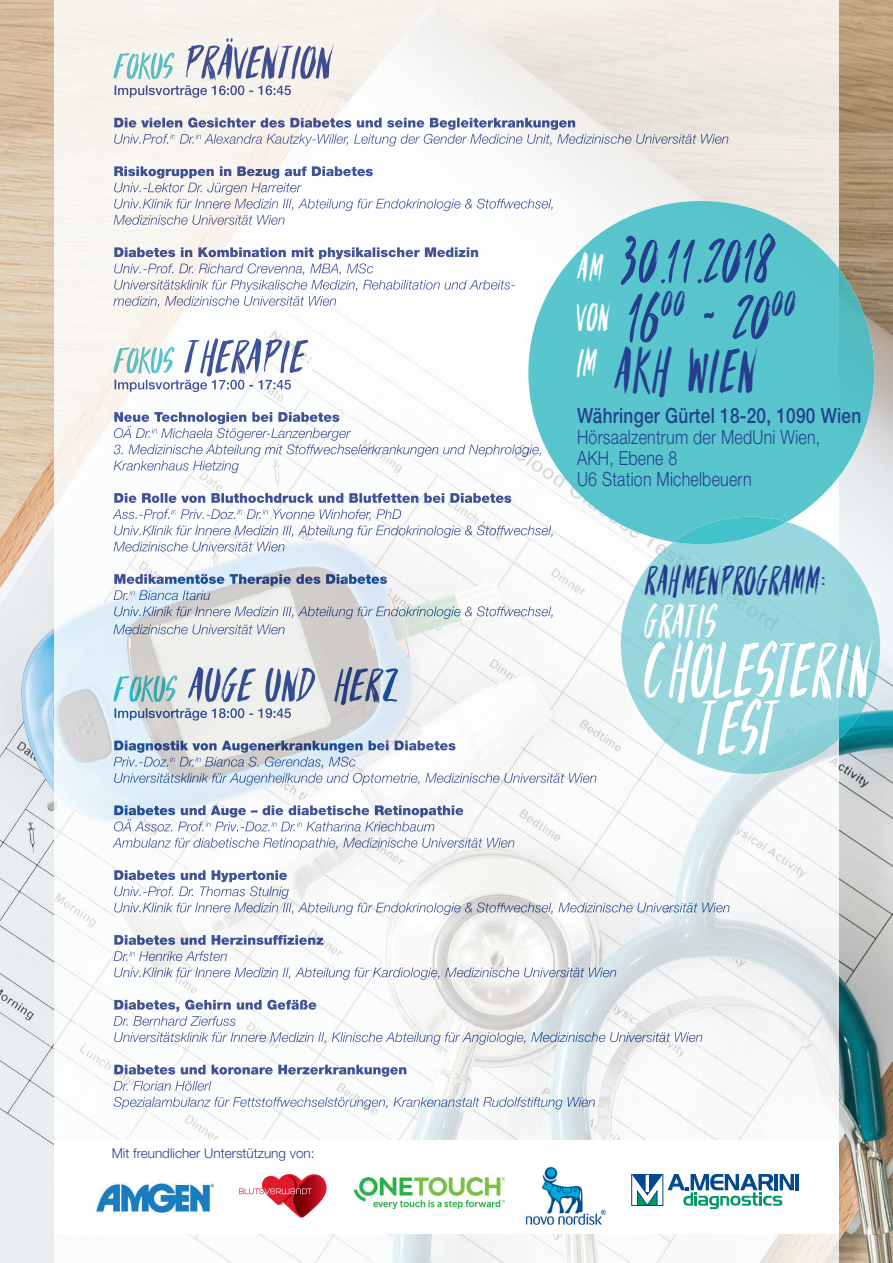
<style>
.page{position:relative;width:893px;height:1263px;background:#fff}
.page>*{position:absolute;margin:0;border:0;box-sizing:border-box;transform-origin:0 0}
.t1{font:74.7px/57.4px "PARABOLA";letter-spacing:.01em;color:#fff;text-align:center;scale:.82 1}
.t2{font:66.15px "PARABOLA";letter-spacing:-.03em;color:#253f8e;scale:.82 1}
.t3{font:60px "PARABOLA";letter-spacing:.01em;color:#253f8e;scale:.82 1}
.t4{font:45.45px "PARABOLA";letter-spacing:-.01em;color:#fff;scale:.82 1}
.t5{font:39.3px "PARABOLA";letter-spacing:.01em;color:#253f8e;scale:.82 1}
.t6{font:38.55px "PARABOLA";color:#fff;scale:.82 1}
.t7{font:500 21px "Helvetica Neue LT Pro";letter-spacing:.015em;color:#253f8e;scale:.82 1}
.t8{font:300 19.5px/21px "Helvetica Neue LT Pro";letter-spacing:.015em;color:#253f8e;scale:.82 1}
.t9{font:300 13.5px "Helvetica Neue LT Pro";color:#253f8e}
.s1{font-size:38.55px;color:#fff}
.s2{font-size:74.7px;color:#253f8e}
</style>
<div class="page">
<img style="left:0;top:0;width:893px;height:1263px">
<img style="left:54px;top:0;width:418px;height:1141px">
<img style="left:472px;top:0;width:367px;height:201px">
<img style="left:472px;top:211px;width:105px;height:930px">
<img style="left:577px;top:542px;width:52px;height:599px">
<img style="left:629px;top:774px;width:53px;height:367px">
<img style="left:682px;top:774px;width:157px;height:367px">
<img style="left:54px;top:1234px;width:51px;height:29px">
<img style="left:105px;top:1234px;width:734px;height:29px">
<img style="left:114px;top:52px;width:60px;height:28px">
<img style="left:114px;top:53px;width:23px;height:26px">
<img style="left:186px;top:38px;width:148px;height:42px">
<img style="left:186px;top:45px;width:30px;height:35px">
<img style="left:225px;top:85px;width:66px;height:13px">
<img style="left:115px;top:85px;width:110px;height:13px">
<img style="left:114px;top:118px;width:461px;height:12px">
<img style="left:114px;top:118px;width:142px;height:10px">
<img style="left:114px;top:134px;width:54px;height:10px">
<svg style="left:170px;top:133px;width:6px;height:6px"></svg>
<img style="left:176px;top:134px;width:4px;height:10px">
<img style="left:180px;top:134px;width:14px;height:10px">
<svg style="left:196px;top:133px;width:5px;height:6px"></svg>
<img style="left:201px;top:134px;width:527px;height:12px">
<img style="left:204px;top:134px;width:87px;height:10px">
<img style="left:246px;top:166px;width:127px;height:12px">
<img style="left:114px;top:166px;width:132px;height:12px">
<img style="left:239px;top:183px;width:63px;height:12px">
<img style="left:114px;top:183px;width:125px;height:12px">
<img style="left:114px;top:199px;width:439px;height:12px">
<img style="left:114px;top:199px;width:116px;height:10px">
<img style="left:225px;top:215px;width:60px;height:10px">
<img style="left:114px;top:215px;width:111px;height:10px">
<img style="left:114px;top:247px;width:364px;height:12px">
<img style="left:114px;top:247px;width:133px;height:10px">
<img style="left:114px;top:263px;width:259px;height:12px">
<img style="left:114px;top:264px;width:117px;height:9px">
<img style="left:114px;top:280px;width:401px;height:12px">
<img style="left:114px;top:280px;width:84px;height:10px">
<img style="left:225px;top:296px;width:111px;height:11px">
<img style="left:113px;top:296px;width:112px;height:11px">
<img style="left:114px;top:346px;width:60px;height:28px">
<img style="left:114px;top:347px;width:23px;height:26px">
<img style="left:218px;top:338px;width:90px;height:38px">
<img style="left:184px;top:338px;width:34px;height:38px">
<img style="left:226px;top:380px;width:65px;height:12px">
<img style="left:115px;top:380px;width:111px;height:12px">
<img style="left:260px;top:412px;width:79px;height:12px">
<img style="left:114px;top:412px;width:146px;height:12px">
<img style="left:114px;top:426px;width:36px;height:12px">
<svg style="left:152px;top:428px;width:5px;height:5px"></svg>
<img style="left:157px;top:428px;width:194px;height:13px">
<img style="left:161px;top:428px;width:83px;height:13px">
<img style="left:114px;top:444px;width:414px;height:13px">
<img style="left:114px;top:444px;width:112px;height:10px">
<img style="left:114px;top:461px;width:125px;height:12px">
<img style="left:114px;top:461px;width:96px;height:10px">
<img style="left:273px;top:493px;width:238px;height:10px">
<img style="left:114px;top:493px;width:159px;height:10px">
<img style="left:113px;top:509px;width:56px;height:10px">
<svg style="left:171px;top:509px;width:6px;height:5px"></svg>
<img style="left:177px;top:509px;width:4px;height:10px">
<img style="left:181px;top:509px;width:54px;height:10px">
<svg style="left:237px;top:509px;width:5px;height:5px"></svg>
<img style="left:243px;top:509px;width:4px;height:10px">
<img style="left:247px;top:509px;width:14px;height:10px">
<svg style="left:263px;top:509px;width:5px;height:5px"></svg>
<img style="left:268px;top:509px;width:5px;height:12px">
<img style="left:273px;top:509px;width:128px;height:12px">
<img style="left:114px;top:525px;width:414px;height:13px">
<img style="left:114px;top:525px;width:116px;height:10px">
<img style="left:225px;top:542px;width:60px;height:10px">
<img style="left:114px;top:542px;width:111px;height:10px">
<img style="left:114px;top:574px;width:273px;height:12px">
<img style="left:114px;top:574px;width:132px;height:10px">
<img style="left:114px;top:590px;width:14px;height:10px">
<svg style="left:129px;top:590px;width:6px;height:5px"></svg>
<img style="left:135px;top:590px;width:4px;height:10px">
<img style="left:139px;top:590px;width:71px;height:10px">
<img style="left:114px;top:606px;width:439px;height:13px">
<img style="left:114px;top:606px;width:116px;height:10px">
<img style="left:225px;top:624px;width:60px;height:10px">
<img style="left:114px;top:624px;width:111px;height:10px">
<img style="left:114px;top:675px;width:63px;height:28px">
<img style="left:114px;top:676px;width:26px;height:26px">
<img style="left:220px;top:667px;width:36px;height:35px">
<img style="left:188px;top:667px;width:32px;height:35px">
<img style="left:265px;top:667px;width:50px;height:35px">
<img style="left:265px;top:668px;width:27px;height:34px">
<img style="left:368px;top:667px;width:30px;height:38px">
<img style="left:334px;top:667px;width:34px;height:38px">
<img style="left:224px;top:708px;width:67px;height:13px">
<img style="left:115px;top:708px;width:109px;height:13px">
<img style="left:248px;top:741px;width:207px;height:12px">
<img style="left:114px;top:741px;width:134px;height:12px">
<img style="left:114px;top:757px;width:54px;height:10px">
<svg style="left:170px;top:756px;width:31px;height:10px"></svg>
<img style="left:201px;top:757px;width:154px;height:11px">
<img style="left:205px;top:757px;width:87px;height:10px">
<img style="left:114px;top:773px;width:482px;height:12px">
<img style="left:114px;top:773px;width:84px;height:10px">
<img style="left:237px;top:805px;width:226px;height:12px">
<img style="left:114px;top:805px;width:123px;height:12px">
<img style="left:114px;top:819px;width:90px;height:12px">
<svg style="left:205px;top:821px;width:6px;height:6px"></svg>
<img style="left:211px;top:822px;width:4px;height:9px">
<img style="left:215px;top:822px;width:55px;height:9px">
<svg style="left:271px;top:821px;width:6px;height:6px"></svg>
<img style="left:277px;top:822px;width:4px;height:9px">
<img style="left:281px;top:822px;width:14px;height:9px">
<svg style="left:297px;top:821px;width:5px;height:6px"></svg>
<img style="left:303px;top:822px;width:131px;height:9px">
<img style="left:306px;top:822px;width:81px;height:9px">
<img style="left:113px;top:838px;width:401px;height:12px">
<img style="left:113px;top:838px;width:97px;height:10px">
<img style="left:245px;top:870px;width:42px;height:12px">
<img style="left:114px;top:870px;width:131px;height:12px">
<img style="left:114px;top:886px;width:175px;height:13px">
<img style="left:114px;top:886px;width:125px;height:10px">
<img style="left:114px;top:902px;width:615px;height:13px">
<img style="left:114px;top:903px;width:116px;height:9px">
<img style="left:247px;top:935px;width:76px;height:10px">
<img style="left:114px;top:935px;width:133px;height:10px">
<img style="left:114px;top:951px;width:14px;height:10px">
<svg style="left:129px;top:951px;width:6px;height:5px"></svg>
<img style="left:135px;top:951px;width:4px;height:10px">
<img style="left:139px;top:951px;width:88px;height:10px">
<img style="left:114px;top:967px;width:502px;height:13px">
<img style="left:114px;top:967px;width:116px;height:10px">
<img style="left:244px;top:1000px;width:72px;height:12px">
<img style="left:114px;top:1000px;width:130px;height:12px">
<img style="left:213px;top:1016px;width:23px;height:10px">
<img style="left:114px;top:1016px;width:99px;height:10px">
<img style="left:114px;top:1032px;width:588px;height:13px">
<img style="left:114px;top:1032px;width:84px;height:10px">
<img style="left:114px;top:1065px;width:292px;height:12px">
<img style="left:114px;top:1065px;width:127px;height:9px">
<img style="left:114px;top:1081px;width:97px;height:10px">
<img style="left:196px;top:1097px;width:399px;height:12px">
<img style="left:114px;top:1097px;width:82px;height:12px">
<div style="left:54px;top:1141px;width:785px;height:93px;background:#fff"></div>
<img style="left:354px;top:1178px;width:151px;height:31px">
<svg style="left:239px;top:1174px;width:88px;height:44px"></svg>
<img style="left:839px;top:269px;width:35px;height:207px">
<img style="left:528px;top:201px;width:311px;height:341px">
<img style="left:96px;top:1183px;width:118px;height:29px">
<img style="left:526px;top:1167px;width:81px;height:58px">
<img style="left:839px;top:551px;width:41px;height:188px">
<img style="left:621px;top:522px;width:218px;height:252px">
<img style="left:673px;top:517px;width:114px;height:27px">
<hr style="left:795px;top:1174px;width:4px;height:16px;background:#014990">
<div style="left:631px;top:1174px;width:32px;height:32px;border:1px solid #014990"></div>
<svg style="left:632px;top:1174px;width:162px;height:35px"></svg>
<p class="t9" style="left:112px;top:1145px;width:204px">Mit freundlicher Unterstützung von:</p>
<h2 class="t2" style="left:577px;top:217px;width:245px"><span class="s1">AM</span> 30.11.2018</h2>
<h3 class="t6" style="left:577px;top:292px;width:134px">VON <span class="s2">16</span><sup>00</sup></h3>
<h2 class="t2" style="left:703px;top:273px;width:115px">˜ 20<sup>00</sup></h2>
<h3 class="t3" style="left:577px;top:333px;width:222px"><sup>IM</sup> AKH WIEN</h3>
<p class="t7" style="left:577px;top:403px;width:348px">Währinger Gürtel 18-20, 1090 Wien</p>
<p class="t8" style="left:577px;top:426px;width:298px">Hörsaalzentrum der MedUni Wien,<br>AKH, Ebene 8<br>U6 Station Michelbeuern</p>
<h3 class="t5" style="left:644px;top:556px;width:224px">RAHMENPROGRAMM:</h3>
<h3 class="t4" style="left:644px;top:592px;width:90px">GRATIS</h3>
<h1 class="t1" style="left:644px;top:639px;width:280px">CHOLESTERIN<br>TEST</h1>
</div>
